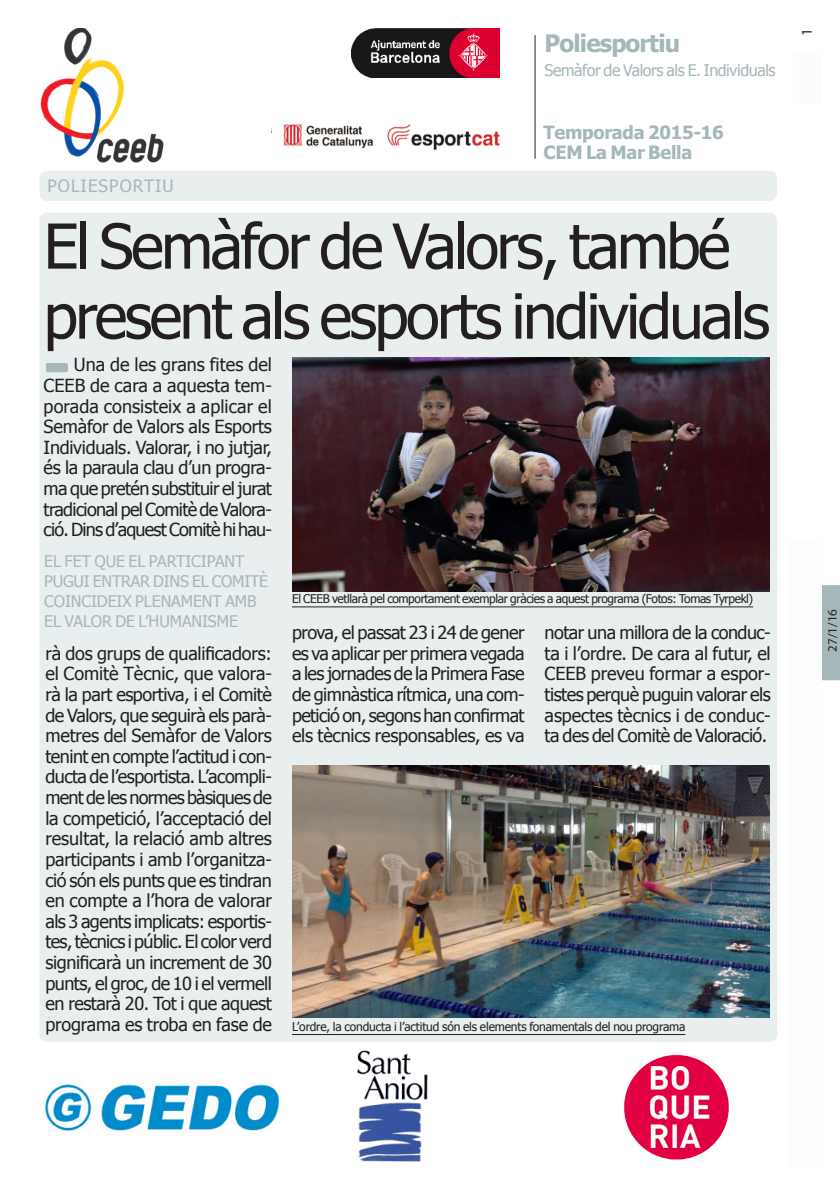
<style>
.page{position:relative;width:840px;height:1191px;background:#fff}
.page>*{position:absolute;margin:0;border:0;box-sizing:border-box;transform-origin:0 0}
.totc_TITULAR-noti-31{font:62px/70px "Tahoma";letter-spacing:-.045em;color:#231f20}
.t1{font:700 24px "Tahoma";letter-spacing:-.035em;color:#a5b7b9}
.t2{font:700 18.2px "Tahoma";letter-spacing:-.015em;color:#a5b7b9}
.totc_TEXT_BASE{font:18px/20.6px "Tahoma";letter-spacing:-.03em;color:#231f20;text-align:justify}
.totc_EPÍGRAF{font:17px "Tahoma";letter-spacing:.065em;color:#a5b7b9}
.totc_EPÍGRAF-2{font:16px/20px "Tahoma";letter-spacing:-.015em;color:#a5b7b9}
.t3{font:15px "Myriad Pro";color:#231f20}
.totc_FRASE_noti-càrr{font:13px "Myriad Pro";color:#231f20}
.totc_PEU_FOTO{font:12px "Tahoma";letter-spacing:-.035em;color:#231f20}
.totc_PEU_FOTO-2{font:12px "Tahoma";letter-spacing:-.015em;color:#231f20}
</style>
<div class="page">
<div style="left:822px;top:585px;width:17px;height:95px;background:#a5b7b9"></div>
<div style="left:39px;top:213px;width:737px;height:829px;background:#e9eeef;border-radius:8px"></div>
<div style="left:39px;top:171px;width:737px;height:30px;background:#e9eeef;border-radius:8px"></div>
<img style="left:292px;top:357px;width:477px;height:234px">
<hr style="left:292px;top:606px;width:460px;height:1px;background:#231f20">
<hr style="left:534px;top:35px;width:1px;height:124px;background:#231f20">
<div style="left:787px;top:540px;width:34px;height:629px;background:#fbfdfe"></div>
<div style="left:793px;top:50px;width:28px;height:54px;background:#fbfdfc"></div>
<img style="left:351px;top:28px;width:148px;height:50px">
<img style="left:283px;top:124px;width:217px;height:26px">
<img style="left:40px;top:28px;width:124px;height:134px">
<img style="left:292px;top:765px;width:476px;height:252px">
<hr style="left:292px;top:1034px;width:393px;height:1px;background:#231f20">
<div style="left:46px;top:363px;width:22px;height:9px;background:#a5b7b9;border-radius:2px"></div>
<img style="left:45px;top:1083px;width:235px;height:48px">
<img style="left:357px;top:1050px;width:71px;height:111px">
<img style="left:624px;top:1054px;width:105px;height:106px">
<p class="t1" style="left:544px;top:27px;width:137px">Poliesportiu</p>
<p class="totc_EPÍGRAF-2" style="left:544px;top:61px;width:232px">Semàfor de Valors als E. Individuals</p>
<p class="totc_EPÍGRAF" style="left:47px;top:174px;width:128px">POLIESPORTIU</p>
<p class="t2" style="left:543px;top:119px;width:182px">Temporada 2015-16</p>
<p class="t2" style="left:543px;top:140px;width:150px">CEM La Mar Bella</p>
<p class="totc_TITULAR-noti-31" style="left:44px;top:214px;width:727px">El Semàfor de Valors, també present als esports individuals</p>
<p class="totc_TEXT_BASE" style="left:44px;top:355px;width:230px;text-indent:30px">Una de les grans fites del CEEB de cara a aquesta tem&shy;porada consisteix a aplicar el Semàfor de Valors als Esports Individuals. Valorar, i no jutjar, és la paraula clau d’un progra&shy;ma que pretén substituir el jurat tradicional pel Comitè de Valora&shy;ció. Dins d’aquest Comitè hi hau-</p>
<p class="totc_EPÍGRAF-2" style="left:44px;top:552px;width:225px">EL FET QUE EL PARTICIPANT<br>PUGUI ENTRAR DINS EL COMITÈ<br>COINCIDEIX PLENAMENT AMB<br>EL VALOR DE L’HUMANISME</p>
<p class="totc_TEXT_BASE" style="left:45px;top:644px;width:228px">rà dos grups de qualificadors: el Comitè Tècnic, que valora&shy;rà la part esportiva, i el Comitè de Valors, que seguirà els parà&shy;metres del Semàfor de Valors tenint en compte l’actitud i con&shy;ducta de l’esportista. L’acompli&shy;ment de les normes bàsiques de la competició, l’acceptació del resultat, la relació amb altres participants i amb l’organitza&shy;ció són els punts que es tindran en compte a l’hora de valorar als 3 agents implicats: esportis&shy;tes, tècnics i públic. El color verd significarà un increment de 30 punts, el groc, de 10 i el vermell en restarà 20. Tot i que aquest programa es troba en fase de</p>
<p class="totc_PEU_FOTO" style="left:292px;top:590px;width:462px">El CEEB vetllarà pel comportament exemplar gràcies a aquest programa (Fotos: Tomas Tyrpekl)</p>
<p class="totc_TEXT_BASE" style="left:292px;top:623px;width:234px">prova, el passat 23 i 24 de gener es va aplicar per primera vegada a les jornades de la Primera Fase de gimnàstica rítmica, una com&shy;petició on, segons han confirmat els tècnics responsables, es va</p>
<p class="totc_TEXT_BASE" style="left:544px;top:623px;width:227px">notar una millora de la conduc&shy;ta i l’ordre. De cara al futur, el CEEB preveu formar a espor&shy;tistes perquè puguin valorar els aspectes tècnics i de conduc&shy;ta des del Comitè de Valoració.</p>
<p class="totc_PEU_FOTO-2" style="left:292px;top:1018px;width:395px">L’ordre, la conducta i l’actitud són els elements fonamentals del nou programa</p>
<p class="t3" style="left:797px;top:36px;width:9px;rotate:-90deg">1</p>
<p class="totc_FRASE_noti-càrr" style="left:824px;top:652px;width:44px;rotate:-90deg">27/1/16</p>
</div>
